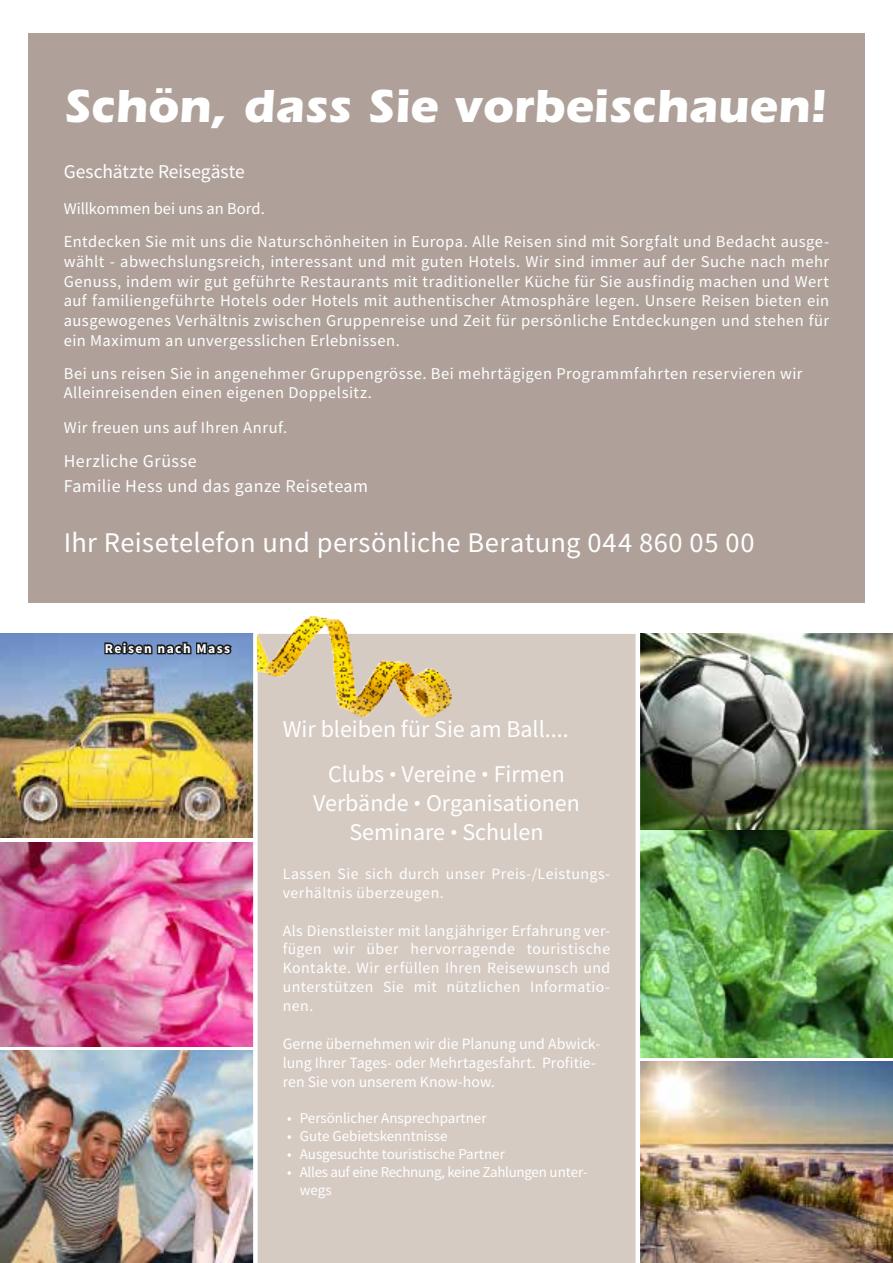
<style>
.page{position:relative;width:893px;height:1263px;background:#fff}
.page>*{position:absolute;margin:0;border:0;box-sizing:border-box;transform-origin:0 0}
.t1{font:700 48px "ITC Eras Std";color:#fff}
.t2{font:28.5px "Source Sans Pro";letter-spacing:.015em;color:#fff}
.t3{font:24px/45px "Source Sans Pro";color:#fff;text-align:right}
.t4{font:19.5px "Source Sans Pro";letter-spacing:-.005em;color:#fff}
.t5{font:18px/25.2px "Source Sans Pro";letter-spacing:.025em;color:#fff}
.t6{font:16.5px/19.8px "Source Sans Pro";letter-spacing:.03em;color:#fff}
.t7{font:15.75px/18.9px "Source Sans Pro";letter-spacing:.025em;color:#fff}
.t8{font:15.75px/18.9px "Source Sans Pro";color:#fff}
.t9{font:15px "Source Sans Pro";color:#fff}
.t10{font:15px/18px "Source Sans Pro";letter-spacing:-.02em;color:#fff}
.t11{font:700 13.5px "Source Sans Pro";letter-spacing:.11em;color:#fff}
.s1{font-weight:900}
</style>
<div class="page">
<img style="left:0;top:842px;width:253px;height:204px">
<img style="left:640px;top:634px;width:253px;height:197px">
<img style="left:0;top:1050px;width:253px;height:213px">
<img style="left:0;top:634px;width:253px;height:204px">
<img style="left:640px;top:831px;width:253px;height:226px">
<img style="left:640px;top:1061px;width:253px;height:202px">
<div style="left:253px;top:633px;width:383px;height:630px;background:#d6cbc3"></div>
<div style="left:28px;top:33px;width:836px;height:569px;background:#afa19a"></div>
<svg style="left:103px;top:633px;width:131px;height:52px"></svg>
<img style="left:257px;top:602px;width:222px;height:144px">
<h1 class="t1" style="left:64px;top:78px;width:764px">Schön, dass Sie vorbeischauen!</h1>
<p class="t4" style="left:64px;top:159px;width:183px">Geschätzte Reisegäste</p>
<p class="t6" style="left:64px;top:193px;width:767px;line-height:32.5px">Willkommen bei uns an Bord.<br>Entdecken Sie mit uns die Naturschönheiten in Europa. Alle Reisen sind mit Sorgfalt und Bedacht ausge-</p>
<p class="t6" style="left:64px;top:251px;width:767px;text-align:justify">wählt - abwechslungsreich, interessant und mit guten Hotels. Wir sind immer auf der Suche nach mehr Genuss, indem wir gut geführte Restaurants mit traditioneller Küche für Sie ausfindig machen und Wert auf familiengeführte Hotels oder Hotels mit authentischer Atmosphäre legen. Unsere Reisen bieten ein ausgewogenes Verhältnis zwischen Gruppenreise und Zeit für persönliche Entdeckungen und stehen für ein Maximum an unvergesslichen Erlebnissen.</p>
<p class="t6" style="left:64px;top:363px;width:740px">Bei uns reisen Sie in angenehmer Gruppengrösse. Bei mehrtägigen Programmfahrten reservieren wir<br>Alleinreisenden einen eigenen Doppelsitz.</p>
<p class="t6" style="left:64px;top:417px;width:225px">Wir freuen uns auf Ihren Anruf.</p>
<p class="t5" style="left:64px;top:448px;width:306px">Herzliche Grüsse<br>Familie Hess und das ganze Reiseteam</p>
<h2 class="t2" style="left:64px;top:524px;width:692px">Ihr Reisetelefon und persönliche Beratung 044 860 05 00</h2>
<p class="t11" style="left:105px;top:639px;width:127px">Reisen nach Mass</p>
<h3 class="t3" style="left:283px;top:707px;width:287px">Wir bleiben für Sie am Ball....<br>Clubs <span class="s1">·</span> Vereine <span class="s1">·</span> Firmen</h3>
<h3 class="t3" style="left:313px;top:789px;width:268px;line-height:28.8px;text-align:center">Verbände <span class="s1">·</span> Organisationen<br>Seminare <span class="s1">·</span> Schulen</h3>
<p class="t7" style="left:283px;top:864px;width:329px">Lassen Sie sich durch unser Preis-/Leistungs&shy;verhältnis überzeugen.</p>
<p class="t7" style="left:283px;top:921px;width:329px;text-align:justify">Als Dienstleister mit langjähriger Erfahrung ver&shy;fügen wir über hervorragende touristische Kontakte. Wir erfüllen Ihren Reisewunsch und unterstützen Sie mit nützlichen Informatio&shy;nen.</p>
<p class="t8" style="left:283px;top:1034px;width:319px">Gerne übernehmen wir die Planung und Abwick&shy;lung Ihrer Tages- oder Mehrtagesfahrt. Profitie&shy;ren Sie von unserem Know-how.</p>
<p class="t9" style="left:287px;top:1108px;width:201px">• Persönlicher Ansprechpartner</p>
<p class="t9" style="left:287px;top:1126px;width:162px">• Gute Gebietskenntnisse</p>
<p class="t9" style="left:287px;top:1144px;width:219px">• Ausgesuchte touristische Partner</p>
<p class="t10" style="left:300px;top:1163px;width:289px;text-indent:-13px">• Alles auf eine Rechnung, keine Zahlungen unter&shy;wegs</p>
</div>
